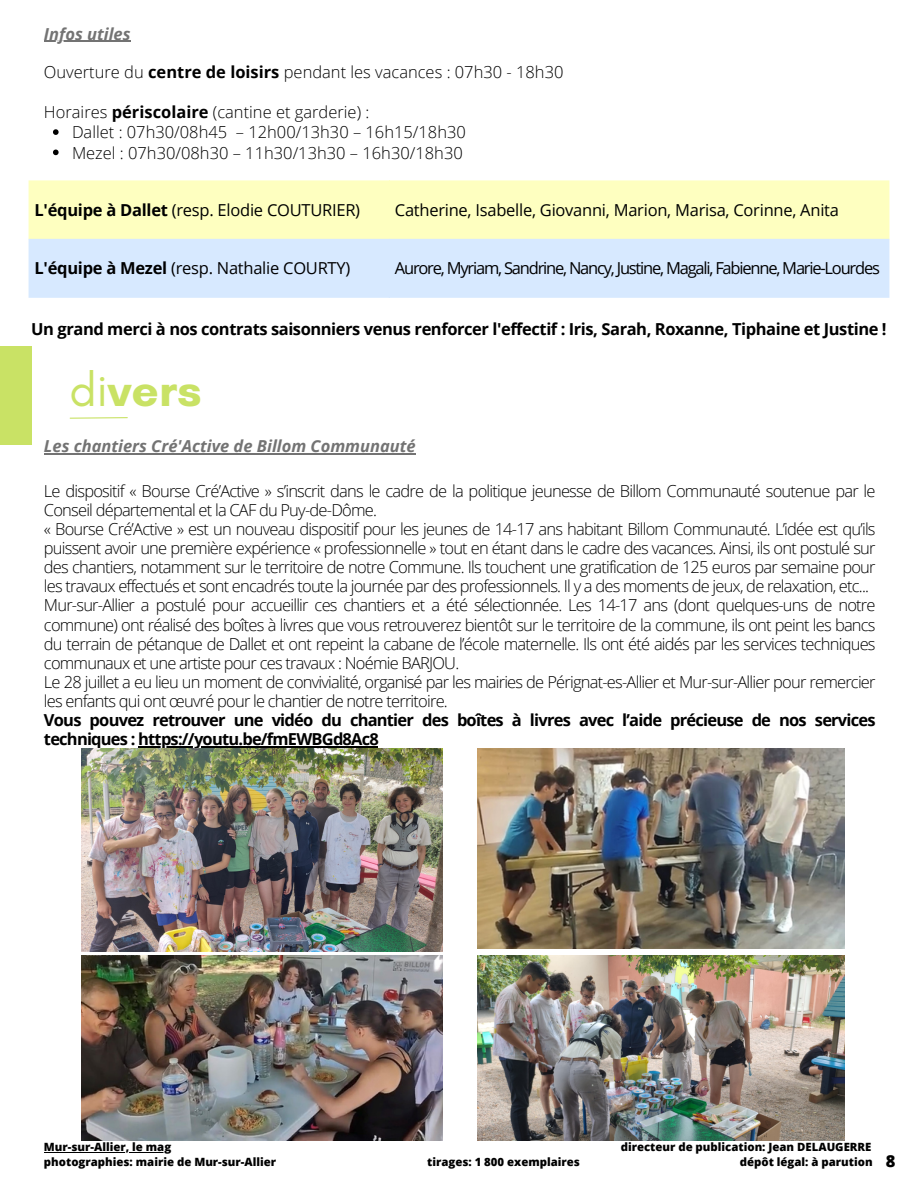
<style>
.page{position:relative;width:918px;height:1188px;background:#fff}
.page>*{position:absolute;margin:0;border:0;box-sizing:border-box;transform-origin:0 0}
.t1{font:700 48px "Glacial Indifference";color:#c9e265}
.t2{font:300 16.5px/19.2px "Open Sans";letter-spacing:-.045em;color:#000}
.t3{font:300 16.5px "Open Sans";color:#000}
.t4{font:16.5px "Open Sans";letter-spacing:-.015em;color:#000}
.t5{font:700 16.5px/19.2px "Open Sans";letter-spacing:-.045em;color:#000}
.t6{font:700 16.5px "Open Sans";letter-spacing:-.025em;color:#000}
.t7{font:16.5px "Open Sans";letter-spacing:-.07em;color:#000}
.t8{font:italic 700 16.5px "Open Sans";color:#737373}
.t9{font:800 16.5px "Open Sans";color:#000}
.t10{font:800 11.4px "Open Sans";color:#000}
.s1{font-weight:700}
.s2{font-weight:400}
</style>
<div class="page">
<div style="left:29px;top:181px;width:860px;height:58px;background:#feffc0"></div>
<div style="left:29px;top:239px;width:860px;height:59px;background:#d7e9ff"></div>
<div style="left:0;top:346px;width:32px;height:99px;background:#c9e265"></div>
<svg style="left:69px;top:417px;width:59px;height:2px"></svg>
<hr style="left:138px;top:746px;width:240px;height:2px;background:#000">
<img style="left:82px;top:749px;width:360px;height:202px">
<img style="left:82px;top:955px;width:360px;height:186px">
<img style="left:477px;top:749px;width:367px;height:200px">
<img style="left:477px;top:955px;width:367px;height:186px">
<hr style="left:44px;top:41px;width:87px;height:1px;background:#737373">
<svg style="left:53px;top:129px;width:6px;height:6px"></svg>
<svg style="left:53px;top:150px;width:6px;height:5px"></svg>
<hr style="left:44px;top:453px;width:372px;height:1px;background:#737373">
<hr style="left:44px;top:1152px;width:127px;height:1px;background:#000">
<p class="t8" style="left:44px;top:22px;width:88px">Infos utiles</p>
<p class="t3" style="left:44px;top:60px;width:521px">Ouverture du <span class="s1">centre de loisirs</span> pendant les vacances : 07h30 - 18h30</p>
<p class="t3" style="left:44px;top:100px;width:327px">Horaires <span class="s1">périscolaire</span> (cantine et garderie) :</p>
<p class="t3" style="left:72px;top:121px;width:395px">Dallet : 07h30/08h45 – 12h00/13h30 – 16h15/18h30</p>
<p class="t3" style="left:72px;top:141px;width:392px">Mezel : 07h30/08h30 – 11h30/13h30 – 16h30/18h30</p>
<p class="t4" style="left:34px;top:198px;width:327px"><span class="s1">L'équipe à Dallet</span> (resp. Elodie COUTURIER)</p>
<p class="t4" style="left:395px;top:198px;width:446px">Catherine, Isabelle, Giovanni, Marion, Marisa, Corinne, Anita</p>
<p class="t4" style="left:34px;top:256px;width:317px"><span class="s1">L'équipe à Mezel</span> (resp. Nathalie COURTY)</p>
<p class="t7" style="left:395px;top:256px;width:487px">Aurore, Myriam, Sandrine, Nancy, Justine, Magali, Fabienne, Marie-Lourdes</p>
<p class="t6" style="left:31px;top:317px;width:857px">Un grand merci à nos contrats saisonniers venus renforcer l'effectif : Iris, Sarah, Roxanne, Tiphaine et Justine !</p>
<p class="t1" style="left:70px;top:360px;width:133px"><span class="s2">di</span>vers</p>
<p class="t8" style="left:44px;top:434px;width:373px">Les chantiers Cré'Active de Billom Communauté</p>
<p class="t2" style="left:44px;top:481px;width:833px">Le dispositif « Bourse Cré’Active » s’inscrit dans le cadre de la politique jeunesse de Billom Communauté soutenue par le<br>Conseil départemental et la CAF du Puy-de-Dôme.</p>
<p class="t2" style="left:44px;top:519px;width:833px;text-align:justify">« Bourse Cré’Active » est un nouveau dispositif pour les jeunes de 14-17 ans habitant Billom Communauté. L’idée est qu’ils puissent avoir une première expérience « professionnelle » tout en étant dans le cadre des vacances. Ainsi, ils ont postulé sur des chantiers, notamment sur le territoire de notre Commune. Ils touchent une gratification de 125 euros par semaine pour les travaux effectués et sont encadrés toute la journée par des professionnels. Il y a des moments de jeux, de relaxation, etc...</p>
<p class="t2" style="left:44px;top:595px;width:833px;text-align:justify">Mur-sur-Allier a postulé pour accueillir ces chantiers et a été sélectionnée. Les 14-17 ans (dont quelques-uns de notre commune) ont réalisé des boîtes à livres que vous retrouverez bientôt sur le territoire de la commune, ils ont peint les bancs du terrain de pétanque de Dallet et ont repeint la cabane de l’école maternelle. Ils ont été aidés par les services techniques communaux et une artiste pour ces travaux : Noémie BARJOU.</p>
<p class="t2" style="left:44px;top:672px;width:833px">Le 28 juillet a eu lieu un moment de convivialité, organisé par les mairies de Pérignat-es-Allier et Mur-sur-Allier pour remercier les enfants qui ont œuvré pour le chantier de notre territoire.</p>
<p class="t5" style="left:44px;top:710px;width:833px">Vous pouvez retrouver une vidéo du chantier des boîtes à livres avec l’aide précieuse de nos services techniques : https://youtu.be/fmEWBGd8Ac8</p>
<p class="t10" style="left:44px;top:1139px;width:129px">Mur-sur-Allier, le mag</p>
<p class="t10" style="left:621px;top:1139px;width:252px">directeur de publication: Jean DELAUGERRE</p>
<p class="t10" style="left:44px;top:1154px;width:234px">photographies: mairie de Mur-sur-Allier</p>
<p class="t10" style="left:427px;top:1154px;width:154px">tirages: 1 800 exemplaires</p>
<p class="t10" style="left:740px;top:1154px;width:134px">dépôt légal: à parution</p>
<p class="t9" style="left:886px;top:1150px;width:11px">8</p>
</div>
